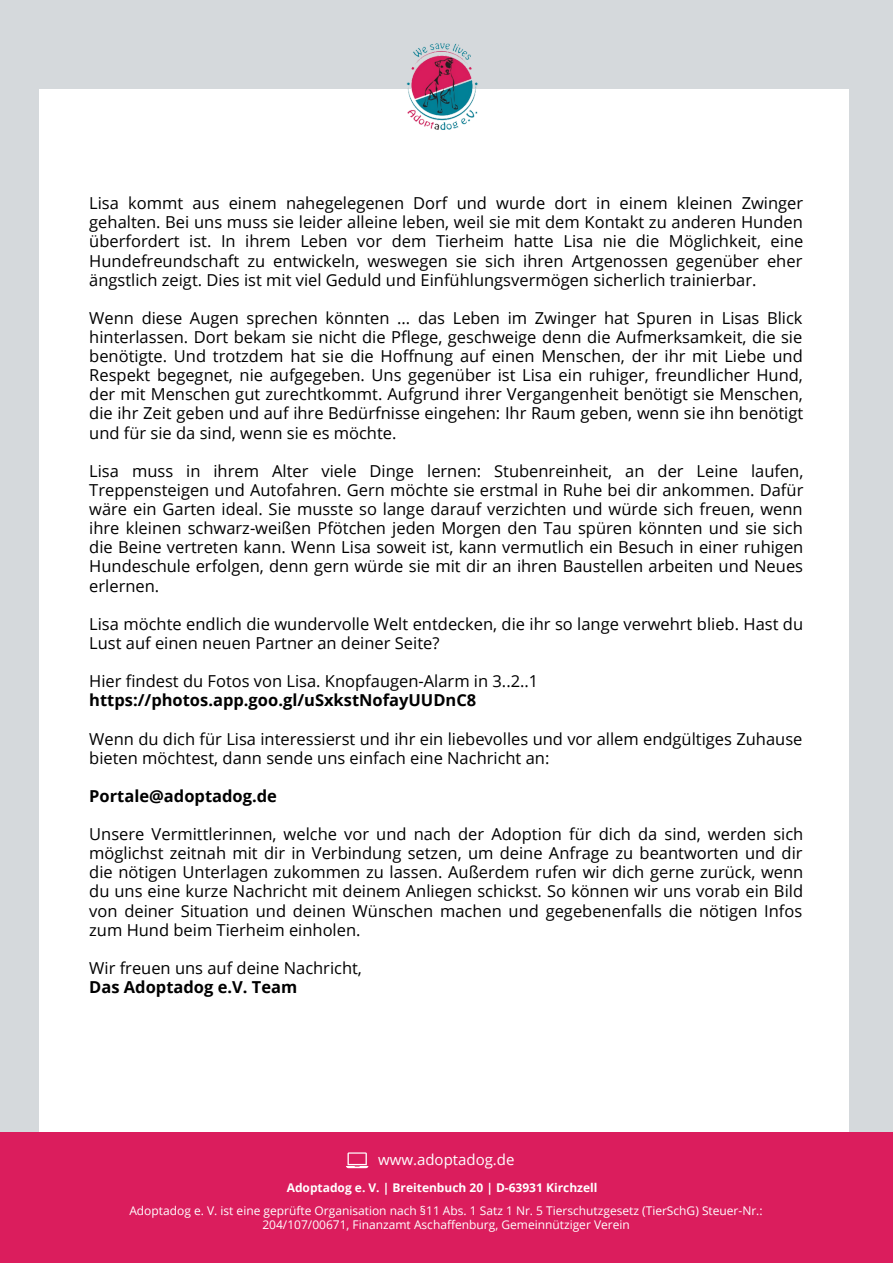
<style>
.page{position:relative;width:893px;height:1264px;background:#fff}
.page>*{position:absolute;margin:0;border:0;box-sizing:border-box;transform-origin:0 0}
.t1{font:16.5px/19px "Open Sans";color:#000;text-align:justify}
.t2{font:700 16.5px "Open Sans";color:#000}
.t3{font:15px "Open Sans";color:#fff}
.t4{font:12px/14px "Open Sans";color:#fff;text-align:center}
.t5{font:700 12px "Open Sans";color:#fff}
</style>
<div class="page">
<div style="left:0;top:0;width:892px;height:1262px;background:#d5d9dc"></div>
<div style="left:39px;top:89px;width:809px;height:1173px;background:#fff"></div>
<img style="left:406px;top:43px;width:72px;height:87px">
<div style="left:0;top:1131px;width:892px;height:131px;background:#db1d5d"></div>
<svg style="left:346px;top:1152px;width:22px;height:16px"></svg>
<p class="t1" style="left:89px;top:193px;width:715px">Lisa kommt aus einem nahegelegenen Dorf und wurde dort in einem kleinen Zwinger gehalten. Bei uns muss sie leider alleine leben, weil sie mit dem Kontakt zu anderen Hunden überfordert ist. In ihrem Leben vor dem Tierheim hatte Lisa nie die Möglichkeit, eine Hundefreundschaft zu entwickeln, weswegen sie sich ihren Artgenossen gegenüber eher ängstlich zeigt. Dies ist mit viel Geduld und Einfühlungsvermögen sicherlich trainierbar.</p>
<p class="t1" style="left:89px;top:308px;width:715px">Wenn diese Augen sprechen könnten ... das Leben im Zwinger hat Spuren in Lisas Blick hinterlassen. Dort bekam sie nicht die Pflege, geschweige denn die Aufmerksamkeit, die sie benötigte. Und trotzdem hat sie die Hoffnung auf einen Menschen, der ihr mit Liebe und Respekt begegnet, nie aufgegeben. Uns gegenüber ist Lisa ein ruhiger, freundlicher Hund, der mit Menschen gut zurechtkommt. Aufgrund ihrer Vergangenheit benötigt sie Menschen, die ihr Zeit geben und auf ihre Bedürfnisse eingehen: Ihr Raum geben, wenn sie ihn benötigt und für sie da sind, wenn sie es möchte.</p>
<p class="t1" style="left:89px;top:461px;width:715px">Lisa muss in ihrem Alter viele Dinge lernen: Stubenreinheit, an der Leine laufen, Treppensteigen und Autofahren. Gern möchte sie erstmal in Ruhe bei dir ankommen. Dafür wäre ein Garten ideal. Sie musste so lange darauf verzichten und würde sich freuen, wenn ihre kleinen schwarz-weißen Pfötchen jeden Morgen den Tau spüren könnten und sie sich die Beine vertreten kann. Wenn Lisa soweit ist, kann vermutlich ein Besuch in einer ruhigen Hundeschule erfolgen, denn gern würde sie mit dir an ihren Baustellen arbeiten und Neues erlernen.</p>
<p class="t1" style="left:89px;top:614px;width:715px">Lisa möchte endlich die wundervolle Welt entdecken, die ihr so lange verwehrt blieb. Hast du<br>Lust auf einen neuen Partner an deiner Seite?</p>
<p class="t1" style="left:89px;top:671px;width:450px">Hier findest du Fotos von Lisa. Knopfaugen-Alarm in 3..2..1</p>
<p class="t2" style="left:89px;top:688px;width:388px">https://photos.app.goo.gl/uSxkstNofayUUDnC8</p>
<p class="t1" style="left:89px;top:728px;width:714px">Wenn du dich für Lisa interessierst und ihr ein liebevolles und vor allem endgültiges Zuhause bieten möchtest, dann sende uns einfach eine Nachricht an:</p>
<p class="t2" style="left:89px;top:784px;width:189px">Portale@adoptadog.de</p>
<p class="t1" style="left:89px;top:824px;width:715px">Unsere Vermittlerinnen, welche vor und nach der Adoption für dich da sind, werden sich möglichst zeitnah mit dir in Verbindung setzen, um deine Anfrage zu beantworten und dir die nötigen Unterlagen zukommen zu lassen. Außerdem rufen wir dich gerne zurück, wenn du uns eine kurze Nachricht mit deinem Anliegen schickst. So können wir uns vorab ein Bild von deiner Situation und deinen Wünschen machen und gegebenenfalls die nötigen Infos zum Hund beim Tierheim einholen.</p>
<p class="t1" style="left:89px;top:958px;width:274px">Wir freuen uns auf deine Nachricht,</p>
<p class="t2" style="left:89px;top:975px;width:209px">Das Adoptadog e.V. Team</p>
<p class="t3" style="left:378px;top:1149px;width:138px">www.adoptadog.de</p>
<p class="t5" style="left:287px;top:1179px;width:312px">Adoptadog e. V. | Breitenbuch 20 | D-63931 Kirchzell</p>
<p class="t4" style="left:129px;top:1202px;width:634px">Adoptadog e. V. ist eine geprüfte Organisation nach §11 Abs. 1 Satz 1 Nr. 5 Tierschutzgesetz (TierSchG) Steuer-Nr.:<br>204/107/00671, Finanzamt Aschaffenburg, Gemeinnütziger Verein</p>
</div>
